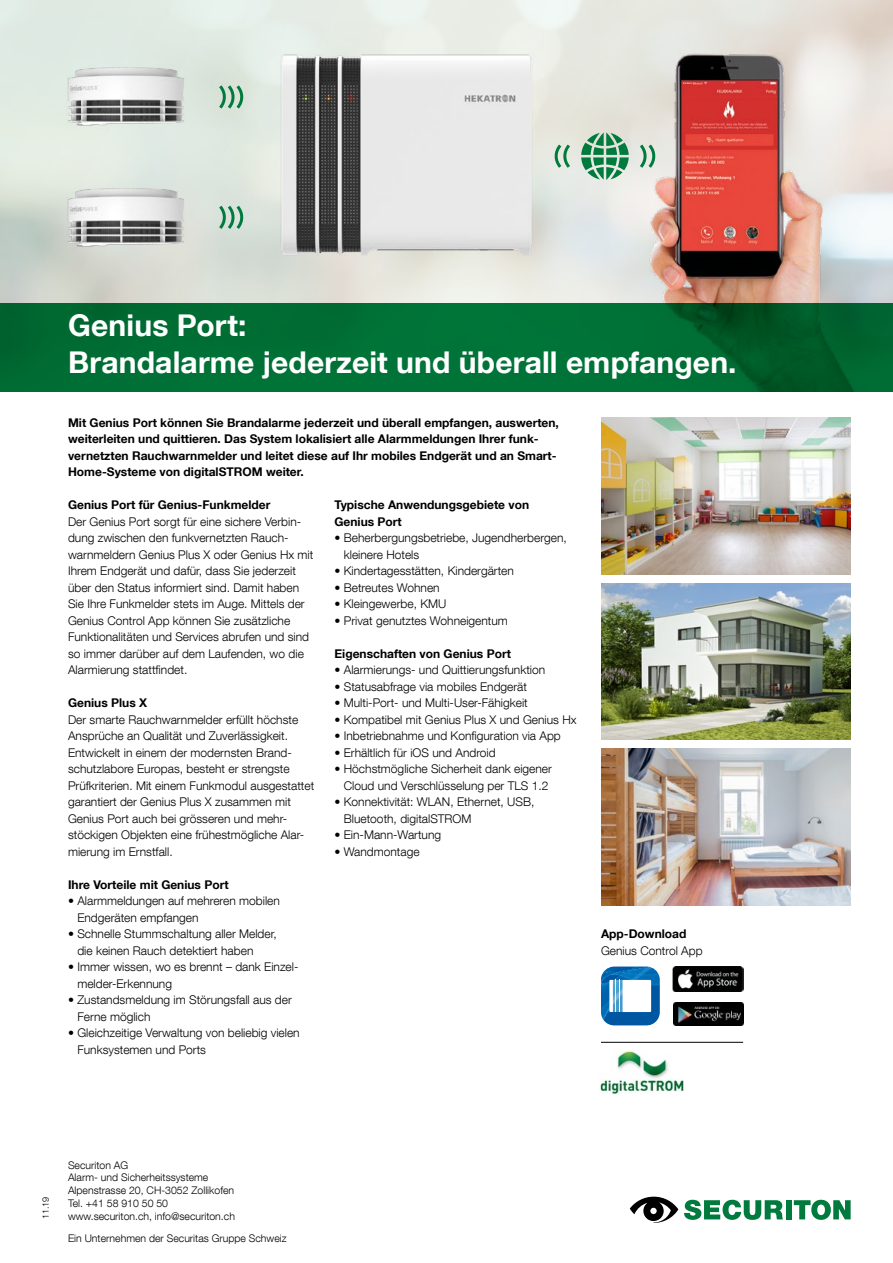
<style>
.page{position:relative;width:893px;height:1263px;background:#fff}
.page>*{position:absolute;margin:0;border:0;box-sizing:border-box;transform-origin:0 0}
.t1{font:700 30px/37.5px "Helvetica Neue LT Com";letter-spacing:.005em;color:#fff}
.t2{font:300 12px/16.5px "Helvetica Neue LT Com";color:#000}
.t3{font:700 12px/16.5px "Helvetica Neue LT Com";color:#000}
.t4{font:300 10.5px/12.8px "Helvetica Neue LT Com";color:#000}
.t5{font:300 9px "Helvetica Neue LT Com";color:#000}
.s1{font-weight:700}
</style>
<div class="page">
<svg style="left:0;top:0;width:893px;height:303px;background:#dae1da"></svg>
<img style="left:54px;top:0;width:822px;height:303px">
<img style="left:601px;top:418px;width:249px;height:156px">
<img style="left:601px;top:583px;width:249px;height:157px">
<img style="left:601px;top:749px;width:249px;height:156px">
<img style="left:674px;top:1003px;width:69px;height:22px">
<img style="left:673px;top:966px;width:70px;height:25px">
<svg style="left:601px;top:966px;width:59px;height:59px"></svg>
<img style="left:600px;top:1050px;width:84px;height:45px">
<hr style="left:601px;top:1042px;width:142px;height:1px;background:#000">
<svg style="left:637px;top:141px;width:18px;height:30px"></svg>
<svg style="left:555px;top:141px;width:18px;height:30px"></svg>
<svg style="left:216px;top:202px;width:27px;height:30px"></svg>
<svg style="left:216px;top:82px;width:27px;height:30px"></svg>
<svg style="left:684px;top:1200px;width:99px;height:20px"></svg>
<div style="left:786px;top:1200px;width:6px;height:19px;background:#007b3d"></div>
<svg style="left:794px;top:1200px;width:57px;height:20px"></svg>
<svg style="left:630px;top:1197px;width:48px;height:26px"></svg>
<svg style="left:0;top:303px;width:893px;height:89px;background:#006b32"></svg>
<svg style="left:581px;top:132px;width:48px;height:48px;background:#75b190"></svg>
<h1 class="t1" style="left:68px;top:306px;width:670px">Genius Port:<br>Brandalarme jederzeit und überall empfangen.</h1>
<p class="t3" style="left:68px;top:414px;width:492px">Mit Genius Port können Sie Brandalarme jederzeit und überall empfangen, auswerten, weiterleiten und quittieren. Das System lokalisiert alle Alarmmeldungen Ihrer funk&shy;vernetzten Rauchwarnmelder und leitet diese auf Ihr mobiles Endgerät und an Smart-Home-Systeme von digitalSTROM weiter.</p>
<p class="t3" style="left:68px;top:496px;width:204px">Genius Port für Genius-Funkmelder</p>
<p class="t2" style="left:68px;top:513px;width:247px">Der Genius Port sorgt für eine sichere Verbin&shy;dung zwischen den funkvernetzten Rauch&shy;warnmeldern Genius Plus X oder Genius Hx mit Ihrem Endgerät und dafür, dass Sie jederzeit über den Status informiert sind. Damit haben Sie Ihre Funkmelder stets im Auge. Mittels der Genius Control App können Sie zusätzliche Funktionalitäten und Services abrufen und sind so immer darüber auf dem Laufenden, wo die Alarmierung stattfindet.</p>
<p class="t3" style="left:68px;top:694px;width:81px">Genius Plus X</p>
<p class="t2" style="left:68px;top:711px;width:248px">Der smarte Rauchwarnmelder erfüllt höchste Ansprüche an Qualität und Zuverlässigkeit.<br>Entwickelt in einem der modernsten Brand&shy;schutzlabore Europas, besteht er strengste Prüfkriterien. Mit einem Funkmodul ausgestattet garantiert der Genius Plus X zusammen mit Genius Port auch bei grösseren und mehr&shy;stöckigen Objekten eine frühestmögliche Alar&shy;mierung im Ernstfall.</p>
<p class="t3" style="left:68px;top:876px;width:162px">Ihre Vorteile mit Genius Port</p>
<p class="t2" style="left:77px;top:892px;width:204px;text-indent:-9px"><span class="s1">•</span> Alarmmeldungen auf mehreren mobilen<br>Endgeräten empfangen</p>
<p class="t2" style="left:77px;top:925px;width:201px;text-indent:-9px"><span class="s1">•</span> Schnelle Stummschaltung aller Melder, die keinen Rauch detektiert haben</p>
<p class="t2" style="left:77px;top:958px;width:221px;text-indent:-9px"><span class="s1">•</span> Immer wissen, wo es brennt – dank Einzel&shy;melder-Erkennung</p>
<p class="t2" style="left:77px;top:991px;width:216px;text-indent:-9px"><span class="s1">•</span> Zustandsmeldung im Störungsfall aus der<br>Ferne möglich</p>
<p class="t2" style="left:77px;top:1024px;width:224px;text-indent:-9px"><span class="s1">•</span> Gleichzeitige Verwaltung von beliebig vielen<br>Funksystemen und Ports</p>
<p class="t3" style="left:334px;top:496px;width:196px">Typische Anwendungsgebiete von<br>Genius Port</p>
<p class="t2" style="left:344px;top:529px;width:224px;text-indent:-9px"><span class="s1">•</span> Beherbergungsbetriebe, Jugendherbergen, kleinere Hotels</p>
<p class="t2" style="left:334px;top:562px;width:181px"><span class="s1">•</span> Kindertagesstätten, Kindergärten</p>
<p class="t2" style="left:334px;top:579px;width:107px"><span class="s1">•</span> Betreutes Wohnen</p>
<p class="t2" style="left:334px;top:595px;width:113px"><span class="s1">•</span> Kleingewerbe, KMU</p>
<p class="t2" style="left:334px;top:612px;width:175px"><span class="s1">•</span> Privat genutztes Wohneigentum</p>
<p class="t3" style="left:334px;top:645px;width:178px">Eigenschaften von Genius Port</p>
<p class="t2" style="left:334px;top:661px;width:212px"><span class="s1">•</span> Alarmierungs- und Quittierungsfunktion</p>
<p class="t2" style="left:334px;top:678px;width:194px"><span class="s1">•</span> Statusabfrage via mobiles Endgerät</p>
<p class="t2" style="left:334px;top:694px;width:195px"><span class="s1">•</span> Multi-Port- und Multi-User-Fähigkeit</p>
<p class="t2" style="left:334px;top:711px;width:244px"><span class="s1">•</span> Kompatibel mit Genius Plus X und Genius Hx</p>
<p class="t2" style="left:334px;top:727px;width:228px"><span class="s1">•</span> Inbetriebnahme und Konfiguration via App</p>
<p class="t2" style="left:334px;top:744px;width:163px"><span class="s1">•</span> Erhältlich für iOS und Android</p>
<p class="t2" style="left:334px;top:760px;width:219px;text-align:center"><span class="s1">•</span> Höchstmögliche Sicherheit dank eigener<br>Cloud und Verschlüsselung per TLS 1.2</p>
<p class="t2" style="left:344px;top:793px;width:192px;text-indent:-9px"><span class="s1">•</span> Konnektivität: WLAN, Ethernet, USB,<br>Bluetooth, digitalSTROM</p>
<p class="t2" style="left:334px;top:826px;width:108px"><span class="s1">•</span> Ein-Mann-Wartung</p>
<p class="t2" style="left:334px;top:843px;width:87px"><span class="s1">•</span> Wandmontage</p>
<p class="t3" style="left:601px;top:925px;width:87px">App-Download</p>
<p class="t2" style="left:601px;top:942px;width:103px">Genius Control App</p>
<p class="t5" style="left:40px;top:1219px;width:24px;rotate:-90deg">11.19</p>
<p class="t4" style="left:68px;top:1158px;width:168px">Securiton AG<br>Alarm- und Sicherheitssysteme<br>Alpenstrasse 20, CH-3052 Zollikofen<br>Tel. +41 58 910 50 50 www.securiton.ch, info@securiton.ch</p>
<p class="t4" style="left:68px;top:1232px;width:220px">Ein Unternehmen der Securitas Gruppe Schweiz</p>
</div>
